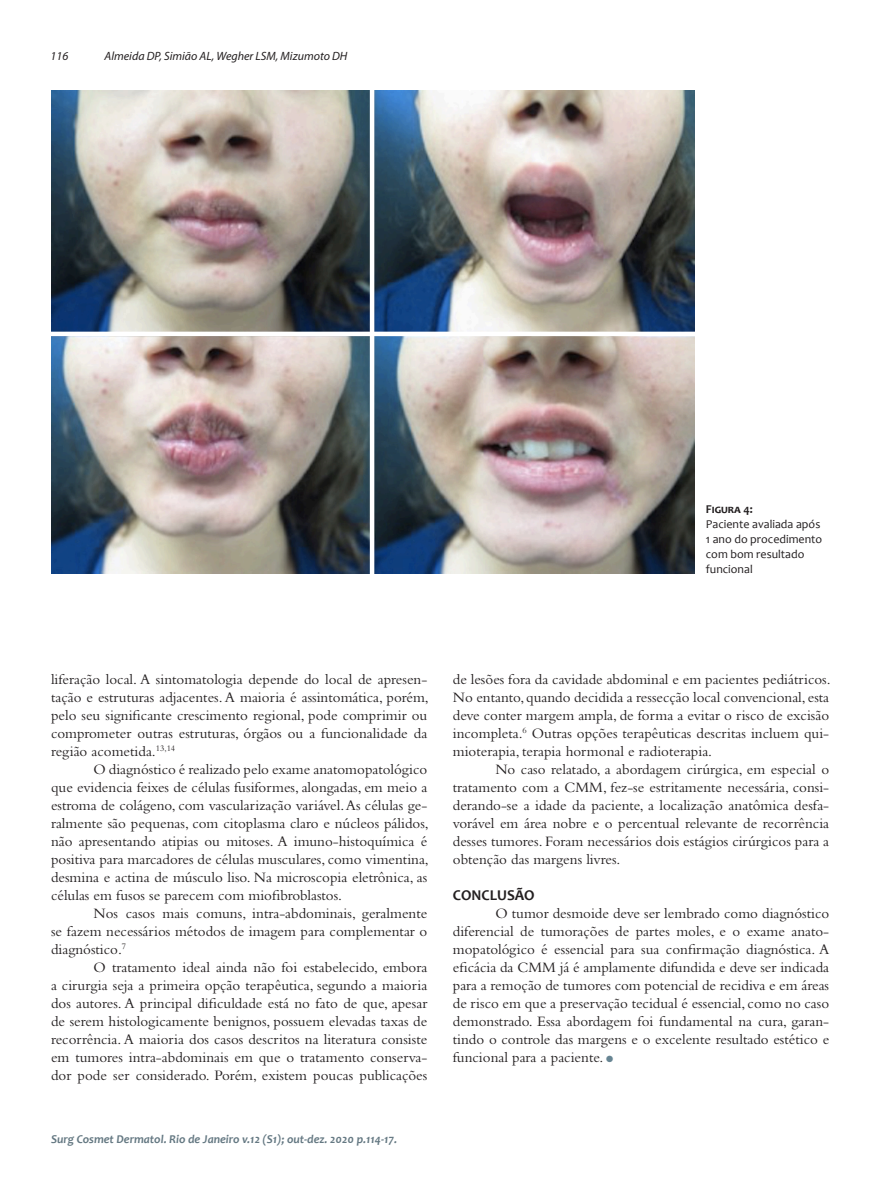
<style>
.page{position:relative;width:893px;height:1191px;background:#fff}
.page>*{position:absolute;margin:0;border:0;box-sizing:border-box;transform-origin:0 0}
.t1{font:15px/18px "Bembo Std";color:#231f20;text-align:justify}
.t2{font:700 15px "Candara";color:#231f20}
.t3{font:12px/15px "Candara";color:#231f20}
.t4{font:italic 700 12px "Candara";color:#647882}
.t5{font:italic 12px "Myriad Pro";color:#231f20}
.t6{font:700 12px "Candara";color:#231f20}
.s1{color:#678593}
</style>
<div class="page">
<img style="left:51px;top:90px;width:644px;height:483px">
<hr style="left:43px;top:332px;width:661px;height:4px;background:#fff">
<hr style="left:370px;top:83px;width:4px;height:500px;background:#fff">
<p class="t5" style="left:51px;top:48px;width:19px">116</p>
<p class="t5" style="left:105px;top:48px;width:244px">Almeida DP, Simião AL, Wegher LSM, Mizumoto DH</p>
<p class="t6" style="left:706px;top:502px;width:49px">Figura 4:</p>
<p class="t3" style="left:706px;top:517px;width:118px">Paciente avaliada após<br>1 ano do procedimento com bom resultado funcional</p>
<p class="t1" style="left:51px;top:670px;width:379px">liferação local. A sintomatologia depende do local de apresen&shy;tação e estruturas adjacentes. A maioria é assintomática, porém, pelo seu significante crescimento regional, pode comprimir ou comprometer outras estruturas, órgãos ou a funcionalidade da região acometida.<sup>13,14</sup></p>
<p class="t1" style="left:51px;top:760px;width:379px;text-indent:43px">O diagnóstico é realizado pelo exame anatomopatológico que evidencia feixes de células fusiformes, alongadas, em meio a estroma de colágeno, com vascularização variável. As células ge&shy;ralmente são pequenas, com citoplasma claro e núcleos pálidos, não apresentando atipias ou mitoses. A imuno-histoquímica é positiva para marcadores de células musculares, como vimentina, desmina e actina de músculo liso. Na microscopia eletrônica, as células em fusos se parecem com miofibroblastos.</p>
<p class="t1" style="left:51px;top:904px;width:378px;text-indent:43px">Nos casos mais comuns, intra-abdominais, geralmente se fazem necessários métodos de imagem para complementar o diagnóstico.<sup>7</sup></p>
<p class="t1" style="left:51px;top:958px;width:378px;text-indent:43px">O tratamento ideal ainda não foi estabelecido, embora a cirurgia seja a primeira opção terapêutica, segundo a maioria dos autores. A principal dificuldade está no fato de que, apesar de serem histologicamente benignos, possuem elevadas taxas de recorrência. A maioria dos casos descritos na literatura consiste em tumores intra-abdominais em que o tratamento conserva&shy;dor pode ser considerado. Porém, existem poucas publicações</p>
<p class="t4" style="left:51px;top:1132px;width:347px">Surg Cosmet Dermatol. Rio de Janeiro v.12 (S1); out-dez. 2020 p.114-17.</p>
<p class="t1" style="left:453px;top:670px;width:379px">de lesões fora da cavidade abdominal e em pacientes pediátricos.<br>No entanto, quando decidida a ressecção local convencional, esta deve conter margem ampla, de forma a evitar o risco de excisão incompleta.<sup>6</sup> Outras opções terapêuticas descritas incluem qui&shy;mioterapia, terapia hormonal e radioterapia.</p>
<p class="t1" style="left:453px;top:760px;width:378px;text-indent:43px">No caso relatado, a abordagem cirúrgica, em especial o tratamento com a CMM, fez-se estritamente necessária, consi&shy;derando-se a idade da paciente, a localização anatômica desfa&shy;vorável em área nobre e o percentual relevante de recorrência desses tumores. Foram necessários dois estágios cirúrgicos para a obtenção das margens livres.</p>
<p class="t2" style="left:453px;top:886px;width:83px">CONCLUSÃO</p>
<p class="t1" style="left:453px;top:904px;width:378px;text-indent:43px">O tumor desmoide deve ser lembrado como diagnóstico diferencial de tumorações de partes moles, e o exame anato&shy;mopatológico é essencial para sua confirmação diagnóstica. A eficácia da CMM já é amplamente difundida e deve ser indicada para a remoção de tumores com potencial de recidiva e em áreas de risco em que a preservação tecidual é essencial, como no caso demonstrado. Essa abordagem foi fundamental na cura, garan&shy;tindo o controle das margens e o excelente resultado estético e funcional para a paciente. <span class="s1">●</span></p>
</div>
